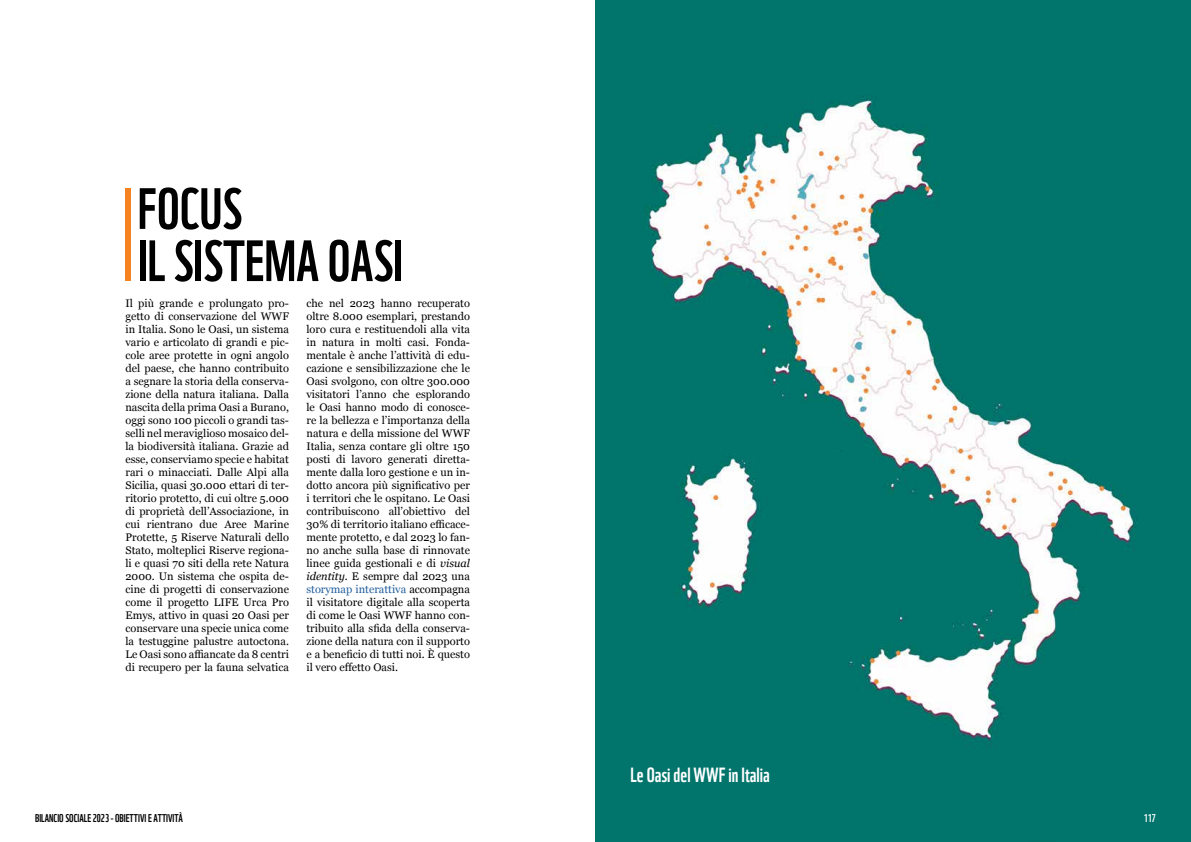
<style>
.page{position:relative;width:1191px;height:842px;background:#fff}
.page>*{position:absolute;margin:0;border:0;box-sizing:border-box;transform-origin:0 0}
.t1{font:56.5px/52.2px "WWF";color:#000}
.t2{font:20px "WWF";color:#fff}
.t3{font:11px/13px "Georgia";color:#000;text-align:justify}
.t4{font:11px "WWF";color:#000}
.t5{font:11px "WWF";color:#fff}
.s1{font-style:italic}
.s2{color:#215e9e}
</style>
<div class="page">
<img style="left:595px;top:0;width:596px;height:842px">
<div style="left:125px;top:188px;width:6px;height:93px;background:#f58220"></div>
<h1 class="t1" style="left:138px;top:177px;width:267px">FOCUS<br>IL SISTEMA OASI</h1>
<p class="t3" style="left:125px;top:296px;width:165px">Il più grande e prolungato pro&shy;getto di conservazione del WWF in Italia. Sono le Oasi, un sistema vario e articolato di grandi e pic&shy;cole aree protette in ogni angolo del paese, che hanno contribuito a segnare la storia della conserva&shy;zione della natura italiana. Dalla nascita della prima Oasi a Burano, oggi sono 100 piccoli o grandi tas&shy;selli nel meraviglioso mosaico del&shy;la biodiversità italiana. Grazie ad esse, conserviamo specie e habitat rari o minacciati. Dalle Alpi alla Sicilia, quasi 30.000 ettari di ter&shy;ritorio protetto, di cui oltre 5.000 di proprietà dell’Associazione, in cui rientrano due Aree Marine Protette, 5 Riserve Naturali dello Stato, molteplici Riserve regiona&shy;li e quasi 70 siti della rete Natura 2000. Un sistema che ospita de&shy;cine di progetti di conservazione come il progetto LIFE Urca Pro Emys, attivo in quasi 20 Oasi per conservare una specie unica come la testuggine palustre autoctona.<br>Le Oasi sono affiancate da 8 centri di recupero per la fauna selvatica</p>
<p class="t3" style="left:306px;top:296px;width:165px">che nel 2023 hanno recuperato oltre 8.000 esemplari, prestando loro cura e restituendoli alla vita in natura in molti casi. Fonda&shy;mentale è anche l’attività di edu&shy;cazione e sensibilizzazione che le Oasi svolgono, con oltre 300.000 visitatori l’anno che esplorando le Oasi hanno modo di conosce&shy;re la bellezza e l’importanza della natura e della missione del WWF Italia, senza contare gli oltre 150 posti di lavoro generati diretta&shy;mente dalla loro gestione e un in&shy;dotto ancora più significativo per i territori che le ospitano. Le Oasi contribuiscono all’obiettivo del 30% di territorio italiano efficace&shy;mente protetto, e dal 2023 lo fan&shy;no anche sulla base di rinnovate linee guida gestionali e di <span class="s1">visual identity</span>. E sempre dal 2023 una <span class="s2">storymap interattiva</span> accompagna il visitatore digitale alla scoperta di come le Oasi WWF hanno con&shy;tribuito alla sfida della conserva&shy;zione della natura con il supporto e a beneficio di tutti noi. È questo il vero effetto Oasi.</p>
<h2 class="t2" style="left:630px;top:759px;width:141px">Le Oasi del WWF in Italia</h2>
<p class="t4" style="left:35px;top:810px;width:149px">BILANCIO SOCIALE 2023 - OBIETTIVI E ATTIVITÀ</p>
<p class="t5" style="left:1143px;top:810px;width:14px">117</p>
</div>
